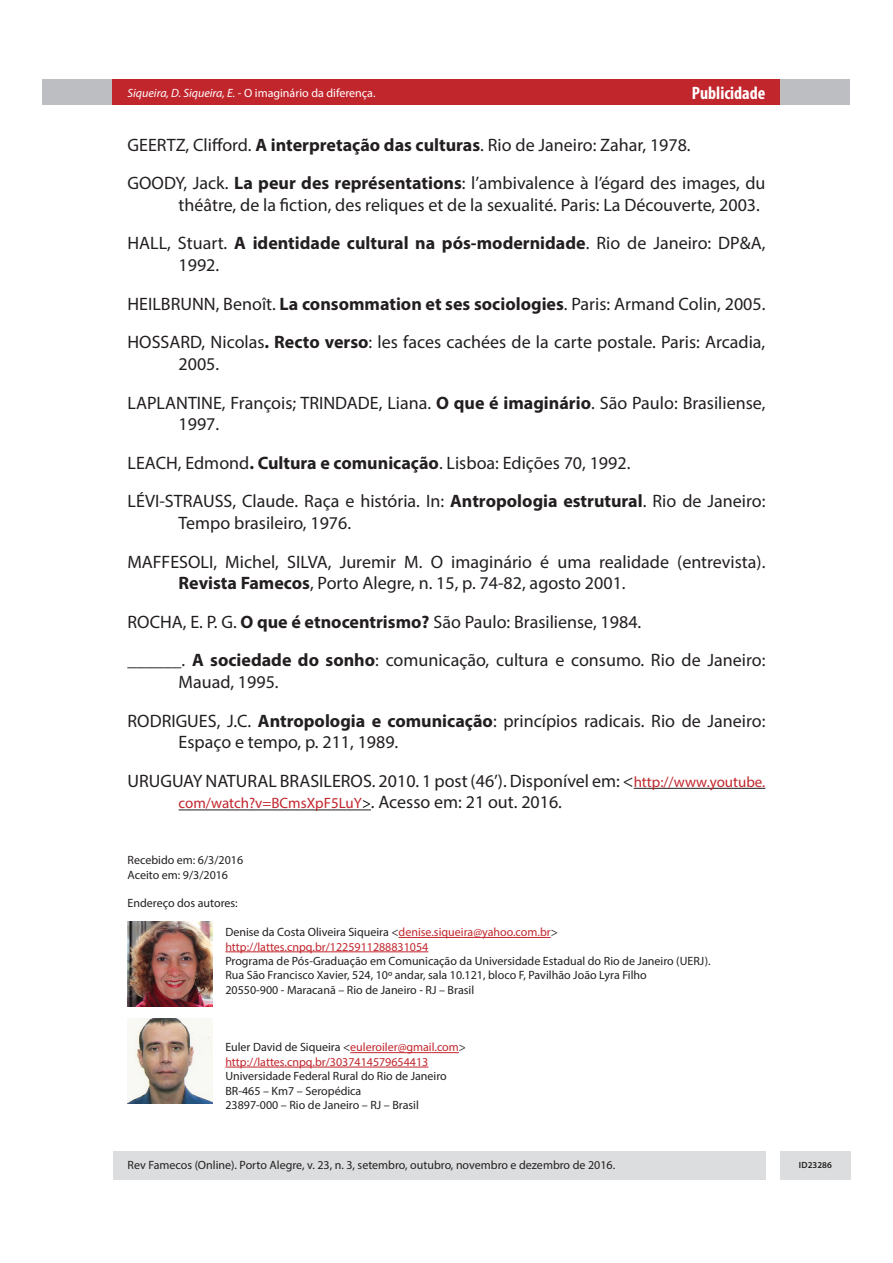
<style>
.page{position:relative;width:893px;height:1263px;background:#fff}
.page>*{position:absolute;margin:0;border:0;box-sizing:border-box;transform-origin:0 0}
.Interna_-_referência{font:18px/21.6px "Myriad Pro";color:#231f20}
.t1{font:700 condensed 18px "Myriad Pro";color:#fff}
.Interna_-_referência-2{font:15px "Myriad Pro";color:#c2262d}
.Interna_-_aceite_e_d{font:12px/14.4px "Myriad Pro";color:#231f20}
.Interna_-_aceite_e_d-2{font:12px "Myriad Pro";color:#c2262d}
.t2{font:12px "Myriad Pro";color:#fff}
.t3{font:600 9px "Myriad Pro";color:#231f20}
.s1{font-style:italic}
.s2{font-weight:700}
.s3{font-size:15px;color:#c2262d}
.s4{color:#000}
.s5{font-size:18px;color:#231f20}
.s6{color:#c2262d}
</style>
<div class="page">
<div style="left:43px;top:80px;width:807px;height:25px;background:#bcbec2"></div>
<div style="left:113px;top:80px;width:667px;height:25px;background:#c2262d"></div>
<div style="left:780px;top:1151px;width:70px;height:28px;background:#dcddde"></div>
<div style="left:113px;top:1151px;width:652px;height:28px;background:#dcddde"></div>
<hr style="left:634px;top:788px;width:131px;height:1px;background:#231f20">
<hr style="left:179px;top:809px;width:192px;height:1px;background:#231f20">
<hr style="left:399px;top:937px;width:152px;height:1px;background:#c2262d">
<hr style="left:225px;top:951px;width:203px;height:1px;background:#c2262d">
<hr style="left:350px;top:1052px;width:109px;height:1px;background:#c2262d">
<hr style="left:225px;top:1067px;width:203px;height:1px;background:#c2262d">
<img style="left:128px;top:921px;width:85px;height:85px">
<img style="left:128px;top:1018px;width:85px;height:85px">
<p class="t2" style="left:128px;top:85px;width:249px"><span class="s1">Siqueira, D. Siqueira, E.</span> - O imaginário da diferença.</p>
<p class="t1" style="left:692px;top:82px;width:75px">Publicidade</p>
<p class="Interna_-_referência" style="left:128px;top:134px;width:565px">GEERTZ, Clifford. <span class="s2">A interpretação das culturas</span>. Rio de Janeiro: Zahar, 1978.</p>
<p class="Interna_-_referência" style="left:179px;top:172px;width:588px;text-indent:-51px">GOODY, Jack. <span class="s2">La peur des représentations</span>: l’ambivalence à l’égard des images, du théâtre, de la fiction, des reliques et de la sexualité. Paris: La Découverte, 2003.</p>
<p class="Interna_-_referência" style="left:179px;top:232px;width:588px;text-indent:-51px">HALL, Stuart. <span class="s2">A identidade cultural na pós-modernidade</span>. Rio de Janeiro: DP&amp;A,<br>1992.</p>
<p class="Interna_-_referência" style="left:128px;top:293px;width:639px">HEILBRUNN, Benoît. <span class="s2">La consommation et ses sociologies</span>. Paris: Armand Colin, 2005.</p>
<p class="Interna_-_referência" style="left:179px;top:331px;width:588px;text-indent:-51px">HOSSARD, Nicolas<span class="s2">. Recto verso</span>: les faces cachées de la carte postale. Paris: Arcadia,<br>2005.</p>
<p class="Interna_-_referência" style="left:179px;top:391px;width:588px;text-indent:-51px">LAPLANTINE, François; TRINDADE, Liana. <span class="s2">O que é imaginário</span>. São Paulo: Brasiliense,<br>1997.</p>
<p class="Interna_-_referência" style="left:128px;top:452px;width:504px">LEACH, Edmond<span class="s2">. Cultura e comunicação</span>. Lisboa: Edições 70, 1992.</p>
<p class="Interna_-_referência" style="left:179px;top:490px;width:588px;text-indent:-51px">LÉVI-STRAUSS, Claude. Raça e história. In: <span class="s2">Antropologia estrutural</span>. Rio de Janeiro:<br>Tempo brasileiro, 1976.</p>
<p class="Interna_-_referência" style="left:179px;top:550px;width:588px;text-indent:-51px">MAFFESOLI, Michel, SILVA, Juremir M. O imaginário é uma realidade (entrevista).<br><span class="s2">Revista Famecos</span>, Porto Alegre, n. 15, p. 74-82, agosto 2001.</p>
<p class="Interna_-_referência" style="left:128px;top:611px;width:515px">ROCHA, E. P. G. <span class="s2">O que é etnocentrismo?</span> São Paulo: Brasiliense, 1984.</p>
<p class="Interna_-_referência" style="left:179px;top:649px;width:588px;text-indent:-51px">______. <span class="s2">A sociedade do sonho</span>: comunicação, cultura e consumo. Rio de Janeiro:<br>Mauad, 1995.</p>
<p class="Interna_-_referência" style="left:179px;top:709px;width:588px;text-indent:-51px">RODRIGUES, J.C. <span class="s2">Antropologia e comunicação</span>: princípios radicais. Rio de Janeiro:<br>Espaço e tempo, p. 211, 1989.</p>
<p class="Interna_-_referência" style="left:128px;top:770px;width:639px">URUGUAY NATURAL BRASILEROS. 2010. 1 post (46’). Disponível em: &lt;<span class="s3">http://www.youtube.</span></p>
<p class="Interna_-_referência-2" style="left:179px;top:794px;width:385px">com/watch?v=BCmsXpF5LuY<span class="s4">&gt;</span><span class="s5">. Acesso em: 21 out. 2016.</span></p>
<p class="Interna_-_aceite_e_d" style="left:128px;top:853px;width:117px">Recebido em: 6/3/2016</p>
<p class="Interna_-_aceite_e_d" style="left:128px;top:867px;width:102px">Aceito em: 9/3/2016</p>
<p class="Interna_-_aceite_e_d" style="left:128px;top:896px;width:112px">Endereço dos autores:</p>
<p class="Interna_-_aceite_e_d" style="left:225px;top:925px;width:334px">Denise da Costa Oliveira Siqueira &lt;<span class="s6">denise.siqueira@yahoo.com.br</span>&gt;</p>
<p class="Interna_-_aceite_e_d-2" style="left:225px;top:939px;width:205px">http://lattes.cnpq.br/1225911288831054</p>
<p class="Interna_-_aceite_e_d" style="left:225px;top:954px;width:487px">Programa de Pós-Graduação em Comunicação da Universidade Estadual do Rio de Janeiro (UERJ).</p>
<p class="Interna_-_aceite_e_d" style="left:225px;top:968px;width:423px">Rua São Francisco Xavier, 524, 10º andar, sala 10.121, bloco F, Pavilhão João Lyra Filho<br>20550-900 - Maracanã – Rio de Janeiro - RJ – Brasil</p>
<p class="Interna_-_aceite_e_d" style="left:225px;top:1040px;width:242px">Euler David de Siqueira &lt;<span class="s6">euleroiler@gmail.com</span>&gt;</p>
<p class="Interna_-_aceite_e_d-2" style="left:225px;top:1054px;width:205px">http://lattes.cnpq.br/3037414579654413</p>
<p class="Interna_-_aceite_e_d" style="left:225px;top:1069px;width:223px">Universidade Federal Rural do Rio de Janeiro</p>
<p class="Interna_-_aceite_e_d" style="left:225px;top:1083px;width:138px">BR-465 – Km7 – Seropédica</p>
<p class="Interna_-_aceite_e_d" style="left:225px;top:1098px;width:195px">23897-000 – Rio de Janeiro – RJ – Brasil</p>
<p class="Interna_-_aceite_e_d" style="left:128px;top:1158px;width:489px">Rev Famecos (Online). Porto Alegre, v. 23, n. 3, setembro, outubro, novembro e dezembro de 2016.</p>
<p class="t3" style="left:799px;top:1160px;width:34px">ID23286</p>
</div>
